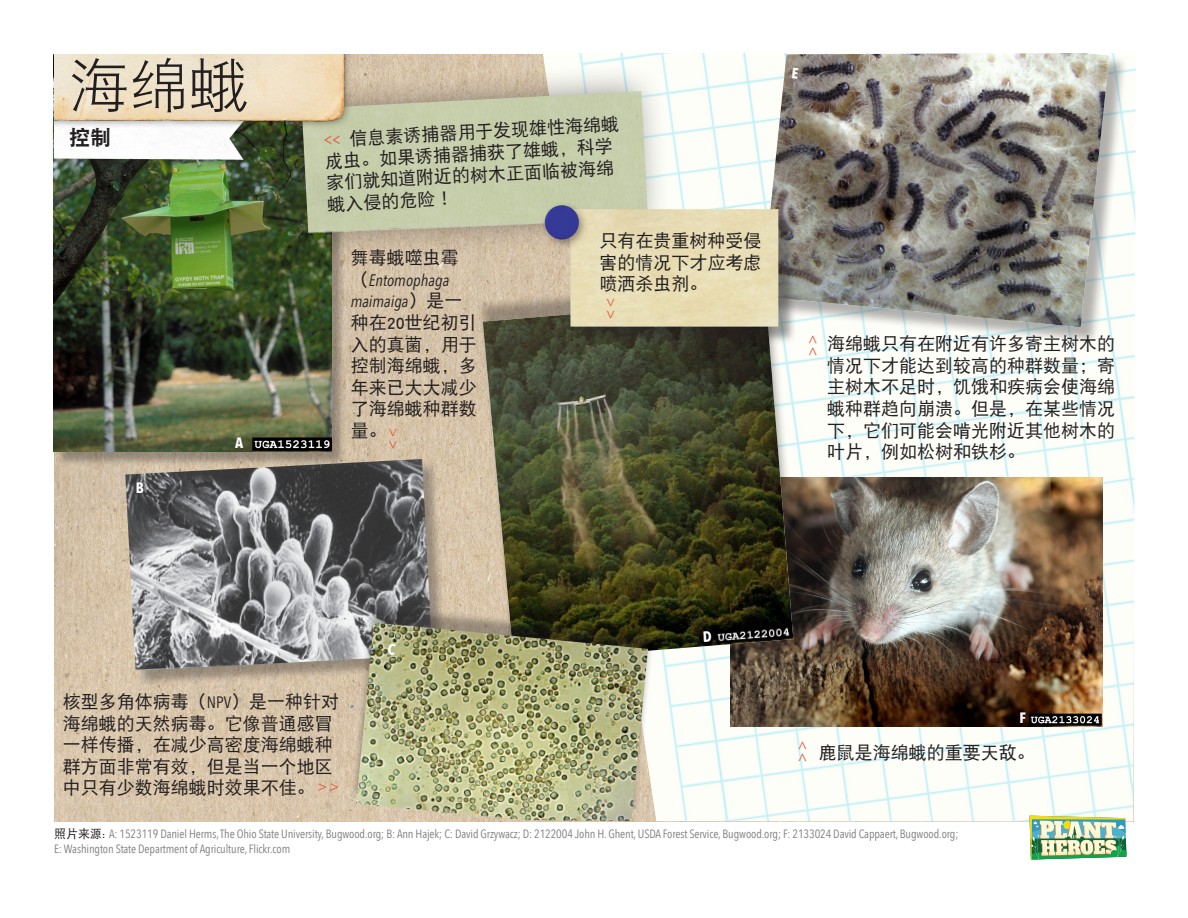
<style>
.page{position:relative;width:1188px;height:918px;background:#fff}
.page>*{position:absolute;margin:0;border:0;box-sizing:border-box;transform-origin:0 0}
.File_Folder_type{font:60px "DFP Hei W3";color:#231f20}
.File_folder_bold_sub{font:21px "DFP Hei W9";color:#231f20}
.t1{font:18px/21.6px "DFP Hei W5";color:#231f20;text-align:justify}
.t2{font:18px "Minion Pro";color:#df6144}
.t3{font:italic 16.5px/21.6px "Avenir Next Condensed";color:#231f20}
.t4{font:700 15px "Avenir Next Condensed";color:#fff}
.t5{font:12px/14.4px "Avenir Next Condensed";letter-spacing:-.01em;color:#7d7d7c}
.s1{font-family:"Benton Sans Comp";color:#df6144}
.s2{font-family:"DFP Hei W5";font-style:normal;font-size:18px}
.s3{font-family:"Avenir Next Condensed";font-size:16.5px}
.s4{font-family:"DFP Hei W5";color:#231f20}
</style>
<div class="page">
<img style="left:54px;top:54px;width:489px;height:767px">
<div style="left:127px;top:461px;width:321px;height:226px;background:#231f20;opacity:.35"></div>
<img style="left:125px;top:459px;width:307px;height:212px">
<img style="left:543px;top:53px;width:593px;height:768px">
<div style="left:764px;top:55px;width:364px;height:291px;background:#231f20;opacity:.35"></div>
<img style="left:761px;top:53px;width:348px;height:274px">
<img style="left:730px;top:478px;width:373px;height:248px">
<div style="left:476px;top:275px;width:327px;height:379px;background:#231f20;opacity:.35"></div>
<img style="left:483px;top:298px;width:310px;height:364px">
<div style="left:56px;top:56px;width:290px;height:411px;background:#231f20;opacity:.35"></div>
<img style="left:54px;top:175px;width:277px;height:277px">
<div style="left:49px;top:112px;width:207px;height:57px;background:#231f20;opacity:.45"></div>
<img style="left:54px;top:128px;width:214px;height:47px">
<div style="left:268px;top:62px;width:403px;height:200px;background:#231f20;opacity:.45"></div>
<img style="left:302px;top:91px;width:346px;height:145px">
<div style="left:572px;top:211px;width:225px;height:134px;background:#231f20;opacity:.45"></div>
<img style="left:570px;top:209px;width:208px;height:118px">
<img style="left:1029px;top:816px;width:98px;height:44px">
<div style="left:350px;top:604px;width:304px;height:212px;background:#231f20;opacity:.35"></div>
<img style="left:356px;top:622px;width:292px;height:199px">
<div style="left:540px;top:201px;width:49px;height:50px;background:#231f20;opacity:.45"></div>
<img style="left:538px;top:187px;width:48px;height:66px">
<img style="left:54px;top:54px;width:302px;height:74px">
<svg style="left:387px;top:643px;width:9px;height:12px"></svg>
<svg style="left:703px;top:631px;width:8px;height:11px"></svg>
<svg style="left:792px;top:68px;width:7px;height:11px"></svg>
<p class="File_Folder_type" style="left:69px;top:53px;width:181px">海绵蛾</p>
<p class="File_folder_bold_sub" style="left:69px;top:126px;width:43px">控制</p>
<p class="t4" style="left:136px;top:478px;width:10px">B</p>
<p class="t4" style="left:235px;top:433px;width:10px">A</p>
<p class="t1" style="left:324px;top:128px;width:297px;text-align:left;rotate:-3deg"><span class="s1">&lt;&lt;</span> 信息素诱捕器用于发现雄性海绵蛾成虫。如果诱捕器捕获了雄蛾，科学家们就知道附近的树木正面临被海绵蛾入侵的危险！</p>
<p class="t1" style="left:351px;top:247px;width:109px">舞毒蛾噬虫霉</p>
<p class="t3" style="left:351px;top:269px;width:113px"><span class="s2">（</span>Entomophaga maimaiga<span class="s2">）是一</span></p>
<p class="t1" style="left:351px;top:311px;width:127px">种在20世纪初引入的真菌，用于控制海绵蛾，多年来已大大减少了海绵蛾种群数量。</p>
<p class="t2" style="left:398px;top:443px;width:12px;rotate:-180deg">^</p>
<p class="t2" style="left:398px;top:455px;width:12px;rotate:-180deg">^</p>
<p class="t1" style="left:599px;top:229px;width:163px">只有在贵重树种受侵害的情况下才应考虑喷洒杀虫剂。</p>
<p class="t2" style="left:616px;top:313px;width:12px;rotate:-180deg">^</p>
<p class="t2" style="left:616px;top:325px;width:12px;rotate:-180deg">^</p>
<p class="t2" style="left:808px;top:329px;width:12px">^</p>
<p class="t2" style="left:808px;top:341px;width:12px">^</p>
<p class="t1" style="left:827px;top:333px;width:289px">海绵蛾只有在附近有许多寄主树木的情况下才能达到较高的种群数量；寄主树木不足时，饥饿和疾病会使海绵蛾种群趋向崩溃。但是，在某些情况下，它们可能会啃光附近其他树木的叶片，例如松树和铁杉。</p>
<p class="t1" style="left:63px;top:690px;width:278px;text-align:left">核型多角体病毒（<span class="s3">NPV</span>）是一种针对海绵蛾的天然病毒。它像普通感冒一样传播，在减少高密度海绵蛾种群方面非常有效，但是当一个地区中只有少数海绵蛾时效果不佳。</p>
<p class="t2" style="left:333px;top:782px;width:12px;rotate:90deg">^</p>
<p class="t2" style="left:345px;top:782px;width:12px;rotate:90deg">^</p>
<p class="t2" style="left:797px;top:736px;width:12px">^</p>
<p class="t2" style="left:797px;top:748px;width:12px">^</p>
<p class="t4" style="left:1019px;top:709px;width:8px">F</p>
<p class="t1" style="left:819px;top:742px;width:217px">鹿鼠是海绵蛾的重要天敌。</p>
<p class="t5" style="left:54px;top:826px;width:906px"><span class="s4">照片来源:</span> A: 1523119 Daniel Herms, The Ohio State University, Bugwood.org; B: Ann Hajek; C: David Grzywacz; D: 2122004 John H. Ghent, USDA Forest Service, Bugwood.org; F: 2133024 David Cappaert, Bugwood.org;<br>E: Washington State Department of Agriculture, Flickr.com</p>
</div>
